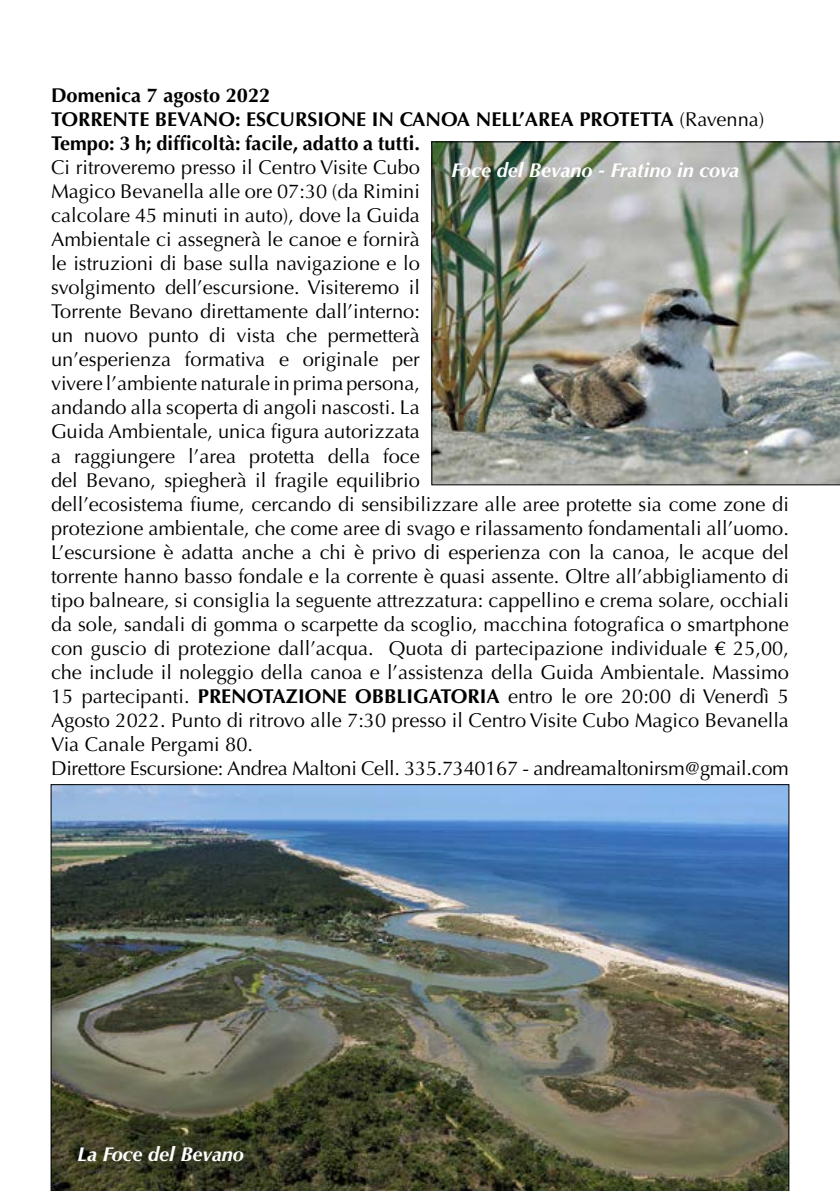
<style>
.page{position:relative;width:840px;height:1191px;background:#fff}
.page>*{position:absolute;margin:0;border:0;box-sizing:border-box;transform-origin:0 0}
.t1{font:20px/24px "Optima";color:#000}
.t2{font:700 20px/24px "Optima";color:#000}
.t3{font:italic 700 20px "Optima";color:#fff}
.s1{font-weight:400}
.s2{font-weight:700}
</style>
<div class="page">
<img style="left:431px;top:141px;width:408px;height:344px">
<img style="left:51px;top:784px;width:738px;height:407px">
<p class="t2" style="left:51px;top:84px;width:714px">Domenica 7 agosto 2022<br>TORRENTE BEVANO: ESCURSIONE IN CANOA NELL’AREA PROTETTA <span class="s1">(Ravenna)<br></span>Tempo: 3 h; difficoltà: facile, adatto a tutti.</p>
<p class="t1" style="left:51px;top:156px;width:739px">Ci ritroveremo presso il Centro Visite Cubo<br>Magico Bevanella alle ore 07:30 (da Rimini<br>calcolare 45 minuti in auto), dove la Guida<br>Ambientale ci assegnerà le canoe e fornirà<br>le istruzioni di base sulla navigazione e lo<br>svolgimento dell’escursione. Visiteremo il<br>Torrente Bevano direttamente dall’interno:<br>un nuovo punto di vista che permetterà<br>un’esperienza formativa e originale per<br>vivere l’ambiente naturale in prima persona,<br>andando alla scoperta di angoli nascosti. La<br>Guida Ambientale, unica figura autorizzata<br>a raggiungere l’area protetta della foce<br>del Bevano, spiegherà il fragile equilibrio<br>dell’ecosistema fiume, cercando di sensibilizzare alle aree protette sia come zone di protezione ambientale, che come aree di svago e rilassamento fondamentali all’uomo.<br>L’escursione è adatta anche a chi è privo di esperienza con la canoa, le acque del torrente hanno basso fondale e la corrente è quasi assente. Oltre all’abbigliamento di tipo balneare, si consiglia la seguente attrezzatura: cappellino e crema solare, occhiali da sole, sandali di gomma o scarpette da scoglio, macchina fotografica o smartphone con guscio di protezione dall’acqua. Quota di partecipazione individuale € 25,00, che include il noleggio della canoa e l’assistenza della Guida Ambientale. Massimo 15 partecipanti. <span class="s2">PRENOTAZIONE OBBLIGATORIA</span> entro le ore 20:00 di Venerdì 5<br>Agosto 2022. Punto di ritrovo alle 7:30 presso il Centro Visite Cubo Magico Bevanella Via Canale Pergami 80.<br>Direttore Escursione: Andrea Maltoni Cell. 335.7340167 - andreamaltonirsm@gmail.com</p>
<p class="t3" style="left:451px;top:159px;width:289px">Foce del Bevano - Fratino in cova</p>
<p class="t3" style="left:77px;top:1142px;width:168px">La Foce del Bevano</p>
</div>
